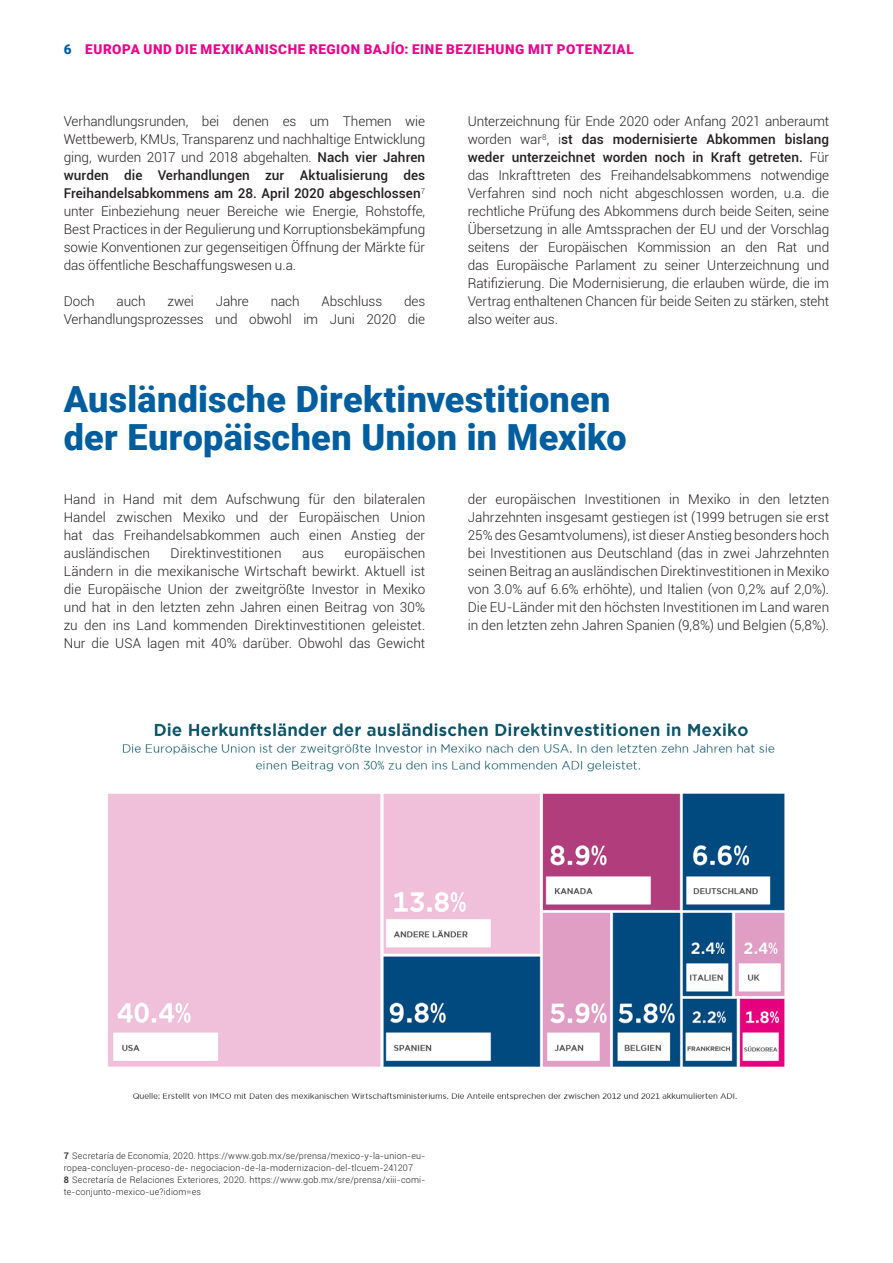
<style>
.page{position:relative;width:893px;height:1263px;background:#fff}
.page>*{position:absolute;margin:0;border:0;box-sizing:border-box;transform-origin:0 0}
.Überschriften{font:900 36px "Roboto";letter-spacing:.005em;color:#005e9e}
.Copytext{font:300 13.5px/18px "Roboto";color:#231f20;text-align:justify}
.t1{font:900 13.5px "Roboto";letter-spacing:.045em;color:#ed028c}
.foot{font:300 9px/12px "Roboto";letter-spacing:.02em;color:#231f20}
.s1{color:#005e9e}
.s2{font-weight:500}
</style>
<div class="page">
<img style="left:108px;top:723px;width:677px;height:377px">
<p class="t1" style="left:64px;top:40px;width:571px"><span class="s1">6</span> EUROPA UND DIE MEXIKANISCHE REGION BAJÍO: EINE BEZIEHUNG MIT POTENZIAL</p>
<p class="Copytext" style="left:64px;top:112px;width:363px">Verhandlungsrunden, bei denen es um Themen wie Wettbewerb, KMUs, Transparenz und nachhaltige Entwicklung ging, wurden 2017 und 2018 abgehalten. <span class="s2">Nach vier Jahren wurden die Verhandlungen zur Aktualisierung des Freihandelsabkommens am 28. April 2020 abgeschlossen</span><sup>7 </sup>unter Einbeziehung neuer Bereiche wie Energie, Rohstoffe, Best Practices in der Regulierung und Korruptionsbekämpfung sowie Konventionen zur gegenseitigen Öffnung der Märkte für das öffentliche Beschaffungswesen u.a.</p>
<p class="Copytext" style="left:64px;top:292px;width:33px">Doch</p>
<p class="Copytext" style="left:117px;top:292px;width:30px">auch</p>
<p class="Copytext" style="left:167px;top:292px;width:28px">zwei</p>
<p class="Copytext" style="left:216px;top:292px;width:35px">Jahre</p>
<p class="Copytext" style="left:271px;top:292px;width:30px">nach</p>
<p class="Copytext" style="left:321px;top:292px;width:62px">Abschluss</p>
<p class="Copytext" style="left:64px;top:292px;width:363px;text-align:right">des<br>Verhandlungsprozesses und obwohl im Juni 2020 die</p>
<p class="Copytext" style="left:468px;top:112px;width:363px">Unterzeichnung für Ende 2020 oder Anfang 2021 anberaumt worden war<sup>8</sup>, i<span class="s2">st das modernisierte Abkommen bislang weder unterzeichnet worden noch in Kraft getreten.</span> Für das Inkrafttreten des Freihandelsabkommens notwendige Verfahren sind noch nicht abgeschlossen worden, u.a. die rechtliche Prüfung des Abkommens durch beide Seiten, seine Übersetzung in alle Amtssprachen der EU und der Vorschlag seitens der Europäischen Kommission an den Rat und das Europäische Parlament zu seiner Unterzeichnung und Ratifizierung. Die Modernisierung, die erlauben würde, die im Vertrag enthaltenen Chancen für beide Seiten zu stärken, steht also weiter aus.</p>
<p class="Überschriften" style="left:64px;top:374px;width:548px">Ausländische Direktinvestitionen</p>
<p class="Überschriften" style="left:64px;top:412px;width:564px">der Europäischen Union in Mexiko</p>
<p class="Copytext" style="left:64px;top:490px;width:363px">Hand in Hand mit dem Aufschwung für den bilateralen Handel zwischen Mexiko und der Europäischen Union hat das Freihandelsabkommen auch einen Anstieg der ausländischen</p>
<p class="Copytext" style="left:64px;top:544px;width:363px;text-indent:281px">europäischen Ländern in die mexikanische Wirtschaft bewirkt. Aktuell ist die Europäische Union der zweitgrößte Investor in Mexiko und hat in den letzten zehn Jahren einen Beitrag von 30% zu den ins Land kommenden Direktinvestitionen geleistet.<br>Nur die USA lagen mit 40% darüber. Obwohl das Gewicht</p>
<p class="Copytext" style="left:171px;top:544px;width:112px">Direktinvestitionen</p>
<p class="Copytext" style="left:302px;top:544px;width:23px">aus</p>
<p class="Copytext" style="left:468px;top:490px;width:363px">der europäischen Investitionen in Mexiko in den letzten Jahrzehnten insgesamt gestiegen ist (1999 betrugen sie erst 25% des Gesamtvolumens), ist dieser Anstieg besonders hoch bei Investitionen aus Deutschland (das in zwei Jahrzehnten seinen Beitrag an ausländischen Direktinvestitionen in Mexiko von 3.0% auf 6.6% erhöhte), und Italien (von 0,2% auf 2,0%).<br>Die EU-Länder mit den höchsten Investitionen im Land waren in den letzten zehn Jahren Spanien (9,8%) und Belgien (5,8%).</p>
<p class="foot" style="left:64px;top:1149px;width:363px"><span class="s2">7</span> Secretaría de Economía, 2020. https://www.gob.mx/se/prensa/mexico-y-la-union-eu&shy;ropea-concluyen-proceso-de- negociacion-de-la-modernizacion-del-tlcuem-241207</p>
<p class="foot" style="left:64px;top:1173px;width:363px"><span class="s2">8</span> Secretaría de Relaciones Exteriores, 2020. https://www.gob.mx/sre/prensa/xiii-comi&shy;te-conjunto-mexico-ue?idiom=es</p>
</div>
